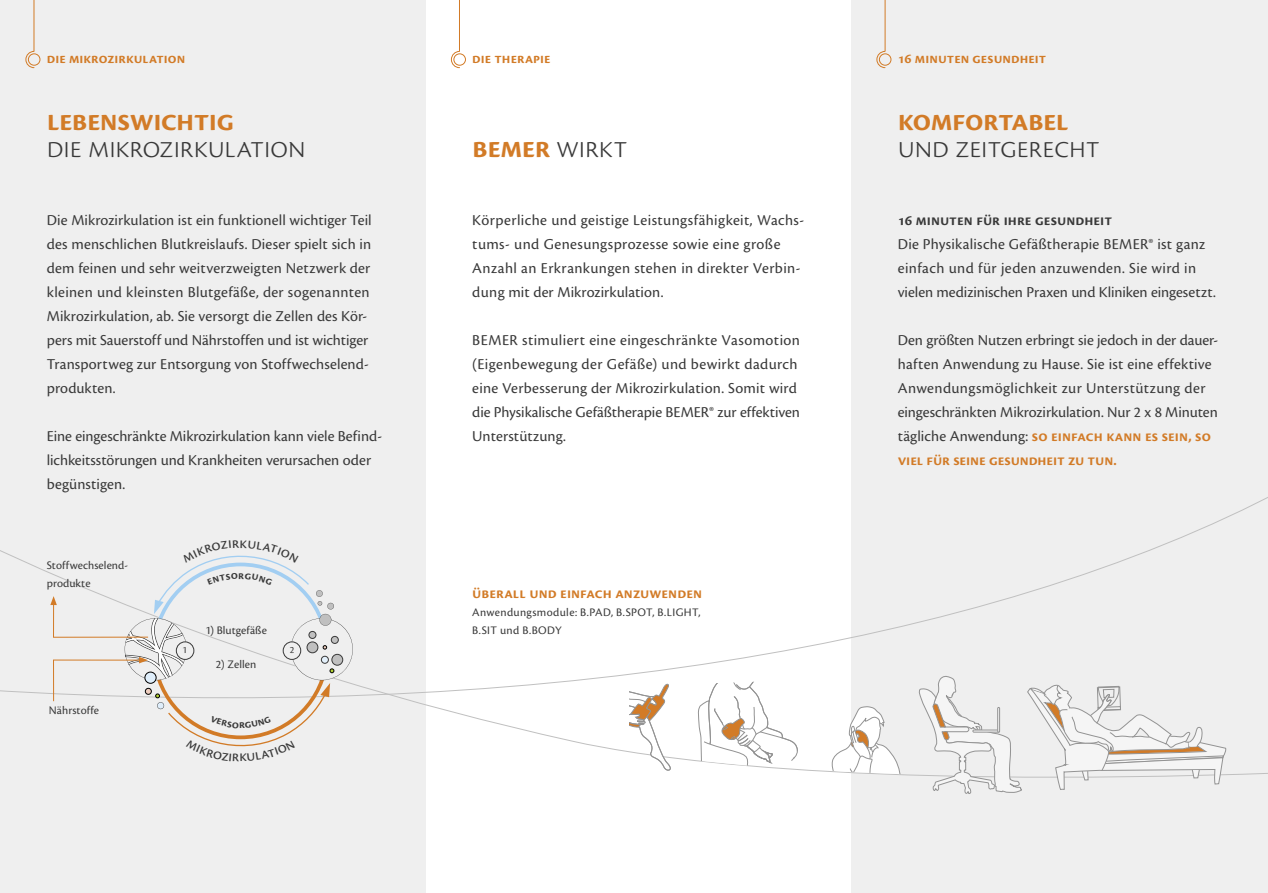
<style>
.page{position:relative;width:1268px;height:893px;background:#fff}
.page>*{position:absolute;margin:0;border:0;box-sizing:border-box;transform-origin:0 0}
.t1{font:600 31.5px "Cronos Pro";letter-spacing:-.015em;color:#d27b27}
.t2{font:300 31.5px "Cronos Pro";letter-spacing:-.005em;color:#393939}
.t3{font:15.75px/24px "Cronos Pro";letter-spacing:.01em;color:#393939}
.t4{font:600 15.75px "Cronos Pro";letter-spacing:.005em;color:#d27b27}
.t5{font:600 15.75px "Cronos Pro";letter-spacing:.005em;color:#393939}
.t6{font:600 15px "Cronos Pro";letter-spacing:.005em;color:#d27b27}
.t7{font:12px/18px "Cronos Pro";letter-spacing:.015em;color:#393939}
.t8{font:10.05px "Cronos Pro";color:#393939}
.s1{font-weight:300;color:#393939}
.s2{font-weight:600;color:#d27b27}
</style>
<div class="page">
<div style="left:0;top:0;width:425px;height:893px;background:#efefef"></div>
<div style="left:850px;top:0;width:417px;height:893px;background:#efefef"></div>
<svg style="left:0;top:488px;width:1267px;height:236px"></svg>
<svg style="left:697px;top:680px;width:102px;height:86px"></svg>
<svg style="left:629px;top:682px;width:41px;height:89px"></svg>
<svg style="left:830px;top:706px;width:76px;height:68px"></svg>
<svg style="left:918px;top:675px;width:307px;height:119px"></svg>
<hr style="left:34px;top:0;width:1px;height:51px;background:#d27b27">
<div style="left:28px;top:53px;width:12px;height:13px;border:1px solid #d27b27;border-radius:50%"></div>
<svg style="left:25px;top:51px;width:10px;height:17px"></svg>
<hr style="left:459px;top:0;width:1px;height:51px;background:#d27b27">
<div style="left:453px;top:53px;width:13px;height:13px;border:1px solid #d27b27;border-radius:50%"></div>
<svg style="left:450px;top:51px;width:10px;height:17px"></svg>
<hr style="left:884px;top:0;width:1px;height:51px;background:#d27b27">
<div style="left:878px;top:53px;width:13px;height:13px;border:1px solid #d27b27;border-radius:50%"></div>
<svg style="left:876px;top:51px;width:9px;height:17px"></svg>
<svg style="left:50px;top:540px;width:303px;height:207px"></svg>
<p class="t6" style="left:47px;top:49px;width:140px">die mikrozirkulation</p>
<h1 class="t1" style="left:47px;top:102px;width:189px">lebenswichtig</h1>
<h1 class="t2" style="left:47px;top:129px;width:260px">die mikrozirkulation</h1>
<p class="t3" style="left:47px;top:208px;width:326px">Die Mikrozirkulation ist ein funktionell wichtiger Teil des menschlichen Blutkreislaufs. Dieser spielt sich in dem feinen und sehr weitverzweigten Netzwerk der kleinen und kleinsten Blutgefäße, der sogenannten Mikrozirkulation, ab. Sie versorgt die Zellen des Kör&shy;pers mit Sauerstoff und Nährstoffen und ist wichtiger Transportweg zur Entsorgung von Stoffwechselend&shy;produkten.</p>
<p class="t3" style="left:47px;top:424px;width:337px">Eine eingeschränkte Mikrozirkulation kann viele Befind&shy;lichkeitsstörungen und Krankheiten verursachen oder begünstigen.</p>
<p class="t7" style="left:47px;top:556px;width:83px">Stoffwechselend&shy;produkte</p>
<p class="t7" style="left:49px;top:702px;width:52px">Nährstoffe</p>
<p class="t7" style="left:205px;top:622px;width:63px">1) Blutgefäße</p>
<p class="t7" style="left:216px;top:656px;width:42px">2) Zellen</p>
<p class="t8" style="left:182px;top:645px;width:6px">1</p>
<p class="t8" style="left:289px;top:645px;width:6px">2</p>
<p class="t6" style="left:472px;top:49px;width:80px">die therapie</p>
<h1 class="t1" style="left:472px;top:129px;width:157px">bemer <span class="s1">wirkt</span></h1>
<p class="t3" style="left:472px;top:208px;width:333px">Körperliche und geistige Leistungsfähigkeit, Wachs&shy;tums- und Genesungsprozesse sowie eine große Anzahl an Erkrankungen stehen in direkter Verbin&shy;dung mit der Mikrozirkulation.</p>
<p class="t3" style="left:472px;top:328px;width:329px">BEMER stimuliert eine eingeschränkte Vasomotion (Eigenbewegung der Gefäße) und bewirkt dadurch eine Verbesserung der Mikrozirkulation. Somit wird die Physikalische Gefäßtherapie BEMER® zur effektiven Unterstützung.</p>
<p class="t4" style="left:472px;top:584px;width:231px">überall und einfach anzuwenden</p>
<p class="t7" style="left:472px;top:603px;width:230px">Anwendungsmodule: B.PAD, B.SPOT, B.LIGHT,<br>B.SIT und B.BODY</p>
<p class="t6" style="left:897px;top:49px;width:150px">16 minuten gesundheit</p>
<h1 class="t1" style="left:897px;top:102px;width:172px">komfortabel</h1>
<h1 class="t2" style="left:897px;top:129px;width:203px">und zeitgerecht</h1>
<p class="t5" style="left:897px;top:211px;width:216px">16 minuten für ihre gesundheit</p>
<p class="t3" style="left:897px;top:232px;width:319px">Die Physikalische Gefäßtherapie BEMER® ist ganz einfach und für jeden anzuwenden. Sie wird in vielen medizinischen Praxen und Kliniken eingesetzt.</p>
<p class="t3" style="left:897px;top:328px;width:322px">Den größten Nutzen erbringt sie jedoch in der dauer&shy;haften Anwendung zu Hause. Sie ist eine effektive Anwendungsmöglichkeit zur Unterstützung der eingeschränkten Mikrozirkulation. Nur 2 x 8 Minuten tägliche Anwendung: <span class="s2">so einfach kann es sein, so viel für seine gesundheit zu tun.</span></p>
</div>
